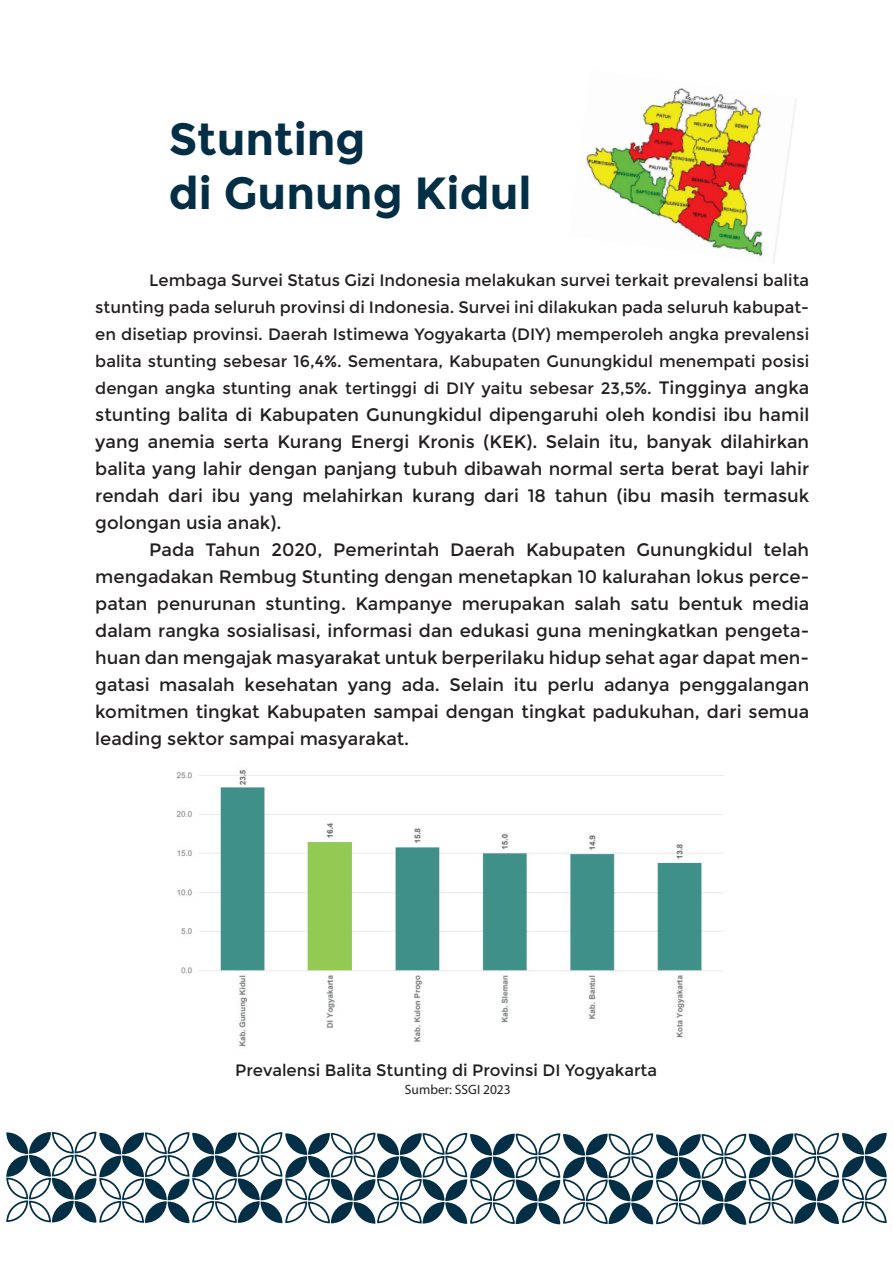
<style>
.page{position:relative;width:893px;height:1263px;background:#fff}
.page>*{position:absolute;margin:0;border:0;box-sizing:border-box;transform-origin:0 0}
.t1{font:700 45px/54px "Montserrat";color:#032f46}
.t2{font:18px/27px "Montserrat";color:#231f20;text-align:justify}
.t3{font:16.5px/27px "Montserrat";color:#231f20;text-align:justify}
.t4{font:13.5px "Myriad Pro";color:#231f20}
.s1{font-size:18px}
</style>
<div class="page">
<img style="left:586px;top:88px;width:211px;height:176px">
<img style="left:176px;top:769px;width:547px;height:278px">
<svg style="left:6px;top:1132px;width:881px;height:93px"></svg>
<h1 class="t1" style="left:169px;top:113px;width:364px">Stunting<br>di Gunung Kidul</h1>
<p class="t3" style="left:95px;top:266px;width:715px;text-indent:54px">Lembaga Survei Status Gizi Indonesia melakukan survei terkait prevalensi balita stunting pada seluruh provinsi di Indonesia. Survei ini dilakukan pada seluruh kabupat&shy;en disetiap provinsi. Daerah Istimewa Yogyakarta (DIY) memperoleh angka prevalensi balita stunting sebesar 16,4%. Sementara, Kabupaten Gunungkidul menempati posisi dengan angka stunting anak tertinggi di DIY yaitu sebesar 23,5%. <span class="s1">Tingginya angka</span></p>
<p class="t2" style="left:95px;top:401px;width:715px">stunting balita di Kabupaten Gunungkidul dipengaruhi oleh kondisi ibu hamil yang anemia serta Kurang Energi Kronis (KEK). Selain itu, banyak dilahirkan balita yang lahir dengan panjang tubuh dibawah normal serta berat bayi lahir rendah dari ibu yang melahirkan kurang dari 18 tahun (ibu masih termasuk golongan usia anak).</p>
<p class="t2" style="left:95px;top:536px;width:715px;text-indent:54px">Pada Tahun 2020, Pemerintah Daerah Kabupaten Gunungkidul telah mengadakan Rembug Stunting dengan menetapkan 10 kalurahan lokus perce&shy;patan penurunan stunting. Kampanye merupakan salah satu bentuk media dalam rangka sosialisasi, informasi dan edukasi guna meningkatkan pengeta&shy;huan dan mengajak masyarakat untuk berperilaku hidup sehat agar dapat men&shy;gatasi masalah kesehatan yang ada. Selain itu perlu adanya penggalangan komitmen tingkat Kabupaten sampai dengan tingkat padukuhan, dari semua leading sektor sampai masyarakat.</p>
<p class="t3" style="left:235px;top:1056px;width:424px">Prevalensi Balita Stunting di Provinsi DI Yogyakarta</p>
<p class="t4" style="left:405px;top:1081px;width:107px">Sumber: SSGI 2023</p>
</div>
